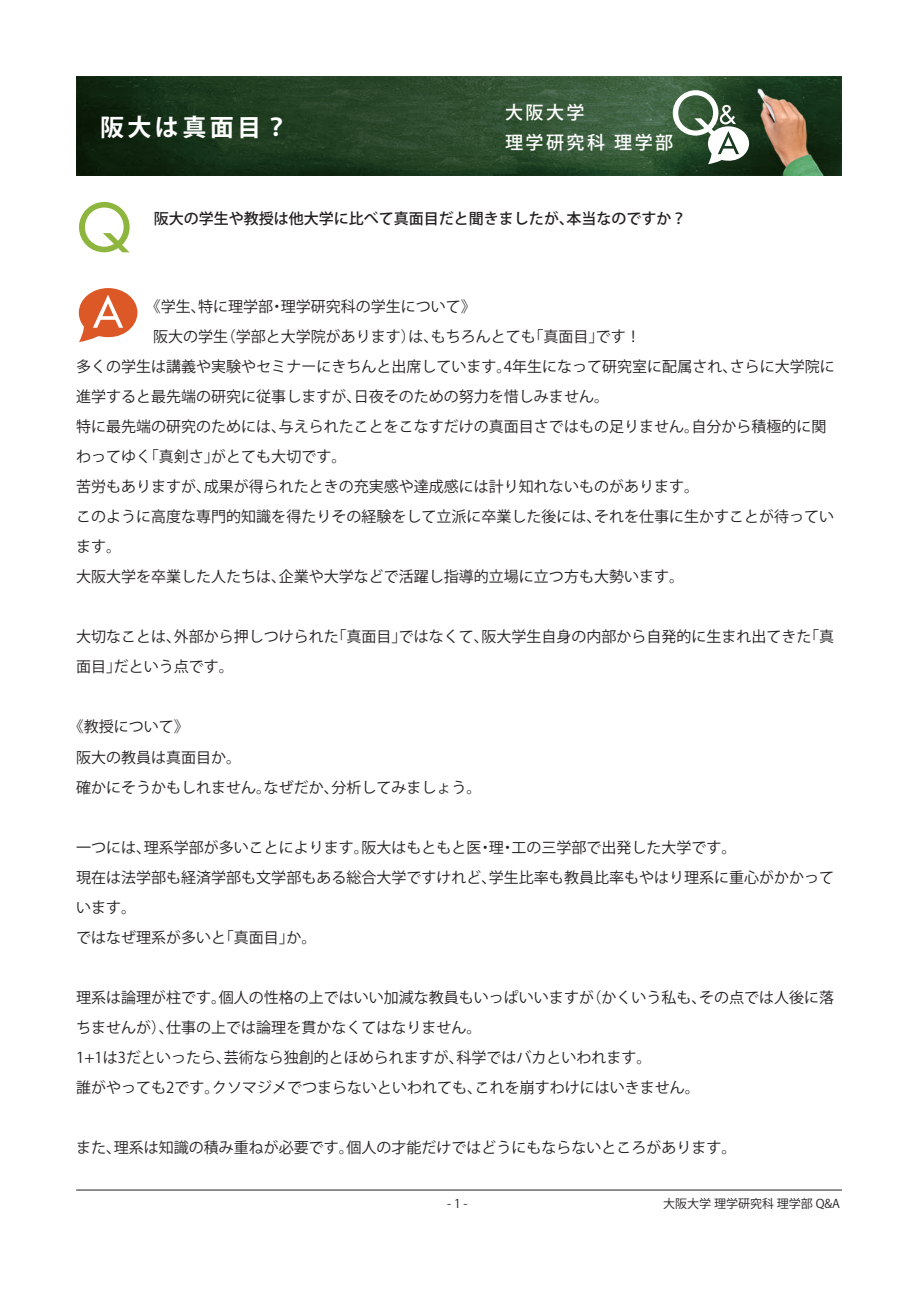
<style>
.page{position:relative;width:919px;height:1289px;background:#fff}
.page>*{position:absolute;margin:0;border:0;box-sizing:border-box;transform-origin:0 0}
.t1{font:700 24px "Koz Go Pr 6 N";letter-spacing:.14em;color:#fff}
.t2{font:500 18px/30px "Koz Go Pr 6 N";letter-spacing:.14em;color:#fff}
.t3{font:15px/30px "Koz Go Pr 6 N";color:#231f20}
.t4{font:500 15px "Koz Go Pr 6 N";color:#231f20}
.t5{font:12px "Koz Go Pr 6 N";color:#231f20}
</style>
<div class="page">
<svg style="left:79px;top:202px;width:51px;height:50px"></svg>
<svg style="left:79px;top:288px;width:58px;height:54px"></svg>
<img style="left:76px;top:77px;width:765px;height:99px">
<hr style="left:76px;top:1189px;width:766px;height:1px;background:#231f20">
<svg style="left:672px;top:90px;width:77px;height:74px"></svg>
<h1 class="t1" style="left:100px;top:114px;width:190px">阪大は真面目？</h1>
<p class="t2" style="left:505px;top:98px;width:170px">大阪大学<br>理学研究科 理学部</p>
<p class="t4" style="left:154px;top:210px;width:534px">阪大の学生や教授は他大学に比べて真面目だと聞きましたが、本当なのですか？</p>
<p class="t3" style="left:146px;top:292px;width:332px">《学生、特に理学部・理学研究科の学生について》</p>
<p class="t3" style="left:153px;top:322px;width:489px">阪大の学生（学部と大学院があります）は、もちろんとても「真面目」です！</p>
<p class="t3" style="left:76px;top:352px;width:760px">多くの学生は講義や実験やセミナーにきちんと出席しています。4年生になって研究室に配属され、さらに大学院に</p>
<p class="t3" style="left:76px;top:382px;width:534px">進学すると最先端の研究に従事しますが、日夜そのための努力を惜しみません。</p>
<p class="t3" style="left:76px;top:412px;width:751px">特に最先端の研究のためには、与えられたことをこなすだけの真面目さではもの足りません。自分から積極的に関</p>
<p class="t3" style="left:76px;top:442px;width:272px">わってゆく「真剣さ」がとても大切です。</p>
<p class="t3" style="left:76px;top:472px;width:624px">苦労もありますが、成果が得られたときの充実感や達成感には計り知れないものがあります。</p>
<p class="t3" style="left:76px;top:502px;width:759px">このように高度な専門的知識を得たりその経験をして立派に卒業した後には、それを仕事に生かすことが待ってい</p>
<p class="t3" style="left:76px;top:532px;width:46px">ます。</p>
<p class="t3" style="left:76px;top:562px;width:609px">大阪大学を卒業した人たちは、企業や大学などで活躍し指導的立場に立つ方も大勢います。</p>
<p class="t3" style="left:76px;top:622px;width:759px">大切なことは、外部から押しつけられた「真面目」ではなくて、阪大学生自身の内部から自発的に生まれ出てきた「真面目」だという点です。</p>
<p class="t3" style="left:76px;top:712px;width:407px;text-indent:-8px">《教授について》<br>阪大の教員は真面目か。<br>確かにそうかもしれません。なぜだか、分析してみましょう。</p>
<p class="t3" style="left:76px;top:832px;width:759px">一つには、理系学部が多いことによります。阪大はもともと医・理・工の三学部で出発した大学です。<br>現在は法学部も経済学部も文学部もある総合大学ですけれど、学生比率も教員比率もやはり理系に重心がかかっています。<br>ではなぜ理系が多いと「真面目」か。</p>
<p class="t3" style="left:76px;top:982px;width:759px">理系は論理が柱です。個人の性格の上ではいい加減な教員もいっぱいいますが（かくいう私も、その点では人後に落ちませんが）、仕事の上では論理を貫かなくてはなりません。<br>1+1は3だといったら、芸術なら独創的とほめられますが、科学ではバカといわれます。<br>誰がやっても2です。クソマジメでつまらないといわれても、これを崩すわけにはいきません。</p>
<p class="t3" style="left:76px;top:1132px;width:662px">また、理系は知識の積み重ねが必要です。個人の才能だけではどうにもならないところがあります。</p>
<p class="t5" style="left:447px;top:1196px;width:22px">- 1 -</p>
<p class="t5" style="left:663px;top:1196px;width:178px">大阪大学 理学研究科 理学部 Q&amp;A</p>
</div>
